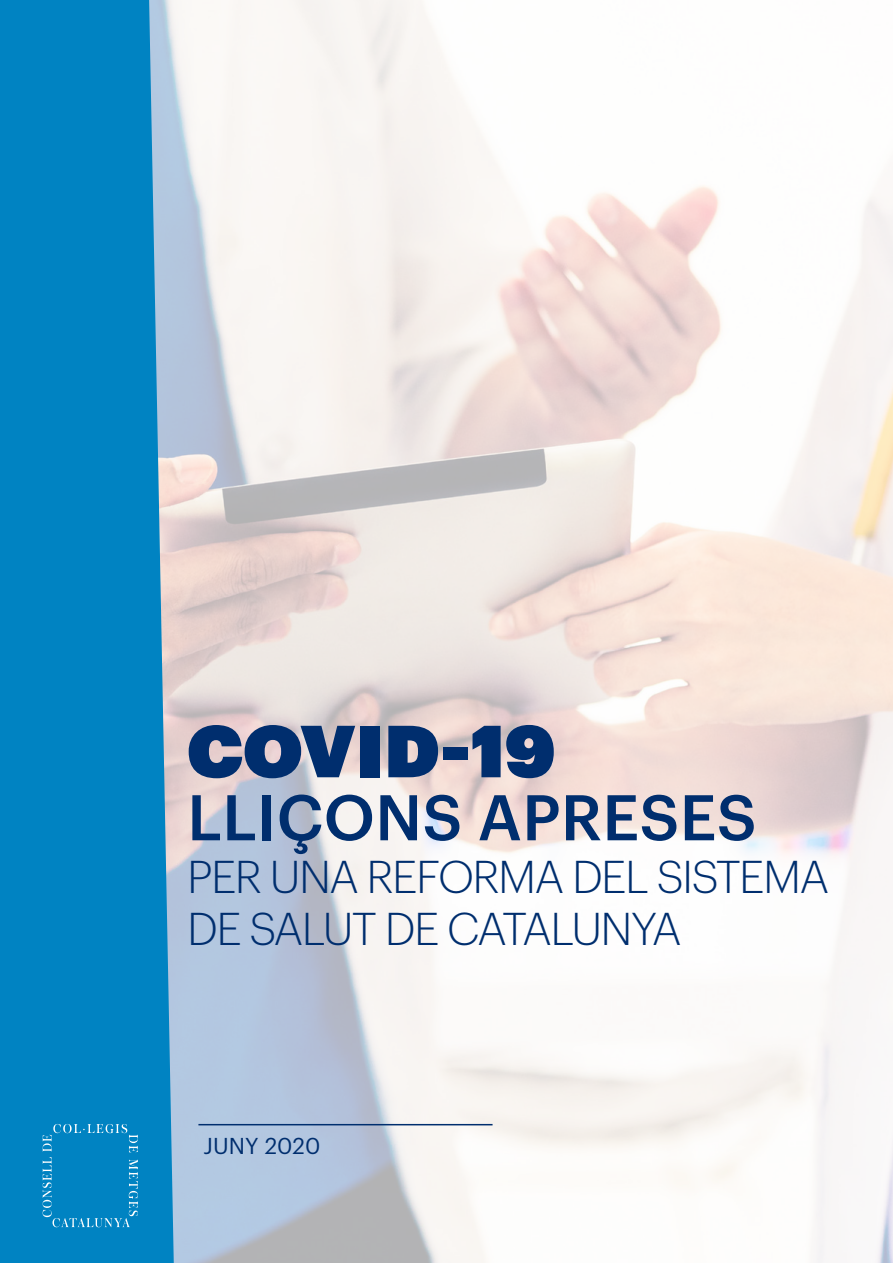
<style>
.page{position:relative;width:893px;height:1263px;background:#fff}
.page>*{position:absolute;margin:0;border:0;box-sizing:border-box;transform-origin:0 0}
.t1{font:72px "Graphik Super";letter-spacing:.005em;color:#002e6e}
.t2{font:500 63px "Graphik";letter-spacing:.005em;color:#002e6e}
.t3{font:300 45px/52.5px "Graphik";letter-spacing:-.035em;color:#002e6e}
.t4{font:22.5px "Graphik";letter-spacing:.005em;color:#002e6e}
</style>
<div class="page">
<img style="left:174px;top:0;width:719px;height:1263px">
<svg style="left:0;top:0;width:174px;height:1263px;background:#0e88c3"></svg>
<svg style="left:43px;top:1124px;width:95px;height:103px;background:#108bc5"></svg>
<hr style="left:198px;top:1124px;width:295px;height:1px;background:#002e6e">
<h1 class="t1" style="left:187px;top:694px;width:370px">COVID-19</h1>
<h2 class="t2" style="left:187px;top:769px;width:571px">LLIÇONS APRESES</h2>
<p class="t3" style="left:187px;top:847px;width:643px">PER UNA REFORMA DEL SISTEMA<br>DE SALUT DE CATALUN</p>
<p class="t3" style="left:631px;top:899px;width:49px">YA</p>
<p class="t4" style="left:204px;top:1128px;width:118px">Juny 2020</p>
</div>
